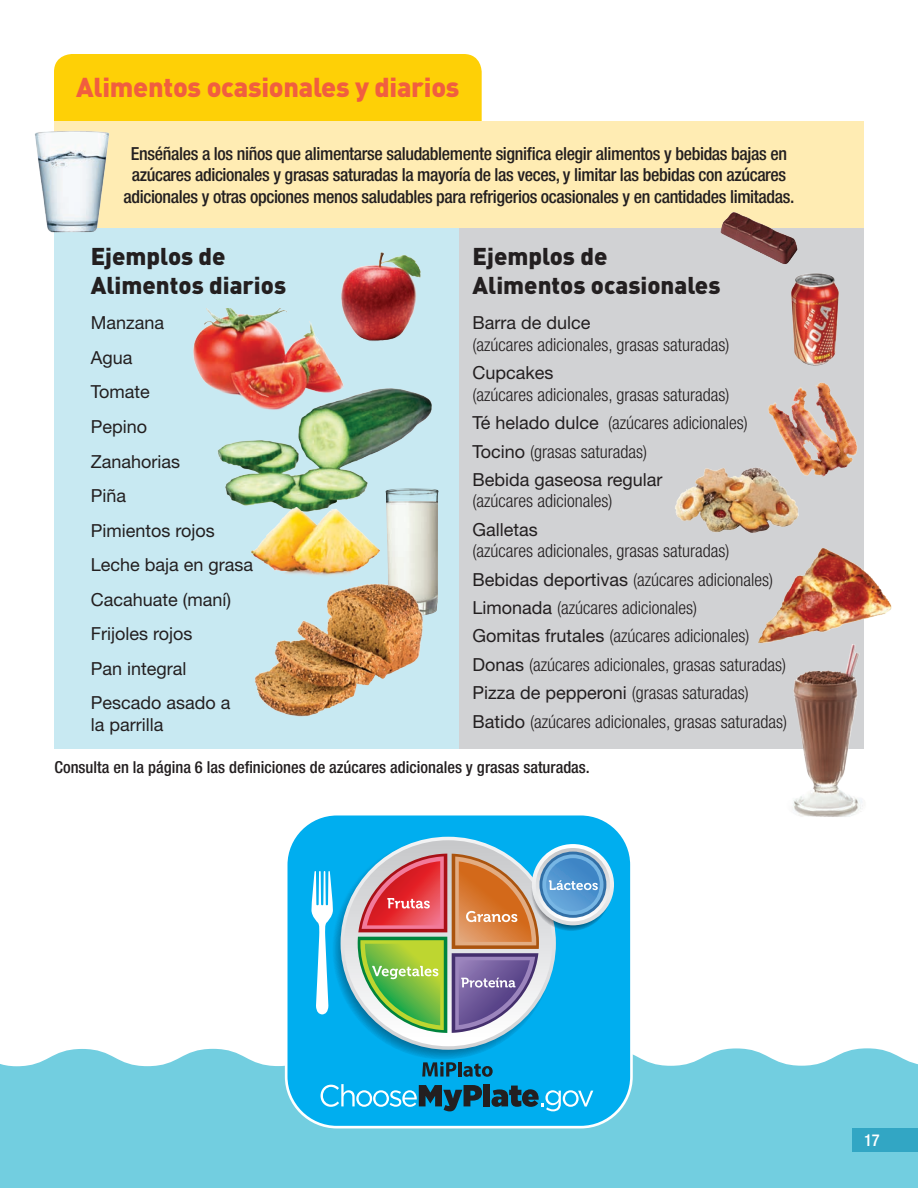
<style>
.page{position:relative;width:918px;height:1188px;background:#fff}
.page>*{position:absolute;margin:0;border:0;box-sizing:border-box;transform-origin:0 0}
.t1{font:900 27px "DIN";letter-spacing:-.01em;color:#f15e3f}
.t2{font:900 24px/28.8px "DIN";color:#231f20}
.t3{font:300 condensed 18px/21.6px "Helvetica Neue LT Std";color:#231f20}
.t4{font:500 condensed 18px/21.6px "Helvetica Neue LT Std";letter-spacing:-.02em;color:#231f20;text-align:center}
.t5{font:18px/21.6px "Helvetica Neue LT Std";color:#231f20}
.t6{font:500 condensed 16.5px "Helvetica Neue LT Std";color:#231f20}
.t7{font:500 condensed 16.5px "Helvetica Neue LT Std";color:#fff}
.s1{font-weight:400;font-stretch:normal}
</style>
<div class="page">
<div style="left:54px;top:54px;width:428px;height:213px;background:#fed006;border-radius:18px"></div>
<div style="left:54px;top:121px;width:810px;height:121px;background:#ffecb3"></div>
<div style="left:54px;top:228px;width:405px;height:520px;background:#c8e9f2"></div>
<div style="left:459px;top:228px;width:405px;height:520px;background:#d1d2d4"></div>
<div style="left:0;top:1048px;width:918px;height:140px;background:#72cee0"></div>
<svg style="left:285px;top:815px;width:348px;height:313px;background:#18b5ef"></svg>
<svg style="left:332px;top:838px;width:222px;height:221px"></svg>
<svg style="left:341px;top:837px;width:215px;height:213px;background:#27b0e4"></svg>
<svg style="left:311px;top:871px;width:22px;height:143px"></svg>
<svg style="left:532px;top:844px;width:82px;height:81px"></svg>
<svg style="left:536px;top:848px;width:74px;height:73px"></svg>
<div style="left:539px;top:852px;width:67px;height:66px;background:#3270a7;border-radius:50%"></div>
<svg style="left:542px;top:854px;width:62px;height:61px"></svg>
<svg style="left:422px;top:1062px;width:34px;height:15px"></svg>
<hr style="left:458px;top:1062px;width:3px;height:15px;background:#231f20">
<svg style="left:463px;top:1063px;width:30px;height:14px"></svg>
<svg style="left:344px;top:840px;width:254px;height:206px;background:#88a1a3"></svg>
<svg style="left:321px;top:1084px;width:161px;height:27px;background:#299ac5"></svg>
<div style="left:483px;top:1084px;width:7px;height:22px;background:#231f20"></div>
<svg style="left:492px;top:1086px;width:101px;height:25px;background:#2895be"></svg>
<img style="left:341px;top:252px;width:80px;height:89px">
<img style="left:193px;top:308px;width:156px;height:79px">
<img style="left:211px;top:372px;width:221px;height:133px">
<img style="left:243px;top:491px;width:143px;height:84px">
<img style="left:35px;top:131px;width:75px;height:102px">
<img style="left:675px;top:467px;width:124px;height:66px">
<img style="left:756px;top:382px;width:102px;height:112px">
<img style="left:791px;top:273px;width:48px;height:93px">
<img style="left:783px;top:644px;width:81px;height:173px">
<img style="left:758px;top:549px;width:134px;height:94px">
<img style="left:386px;top:503px;width:52px;height:108px">
<img style="left:254px;top:575px;width:182px;height:142px">
<img style="left:720px;top:212px;width:31px;height:36px">
<img style="left:385px;top:488px;width:54px;height:15px">
<div style="left:852px;top:1128px;width:66px;height:24px;background:#32a6c4"></div>
<h3 class="t1" style="left:76px;top:69px;width:385px">Alimentos ocasionales y diarios</h3>
<p class="t4" style="left:123px;top:142px;width:672px">Enséñales a los niños que alimentarse saludablemente significa elegir alimentos y bebidas bajas en azúcares adicionales y grasas saturadas la mayoría de las veces, y limitar las bebidas con azúcares adicionales y otras opciones menos saludables para refrigerios ocasionales y en cantidades limitadas.</p>
<h4 class="t2" style="left:91px;top:241px;width:197px">Ejemplos de<br>Alimentos diarios</h4>
<p class="t5" style="left:91px;top:312px;width:75px">Manzana</p>
<p class="t5" style="left:91px;top:346px;width:43px">Agua</p>
<p class="t5" style="left:91px;top:381px;width:61px">Tomate</p>
<p class="t5" style="left:91px;top:416px;width:58px">Pepino</p>
<p class="t5" style="left:91px;top:450px;width:91px">Zanahorias</p>
<p class="t5" style="left:91px;top:485px;width:37px">Piña</p>
<p class="t5" style="left:91px;top:519px;width:126px">Pimientos rojos</p>
<p class="t5" style="left:91px;top:554px;width:164px">Leche baja en grasa</p>
<p class="t5" style="left:91px;top:588px;width:142px">Cacahuate (maní)</p>
<p class="t5" style="left:91px;top:623px;width:103px">Frijoles rojos</p>
<p class="t5" style="left:91px;top:657px;width:97px">Pan integral</p>
<p class="t5" style="left:91px;top:692px;width:141px">Pescado asado a la parrilla</p>
<h4 class="t2" style="left:472px;top:241px;width:249px">Ejemplos de<br>Alimentos ocasionales</h4>
<p class="t3" style="left:472px;top:312px;width:258px"><span class="s1">Barra de dulce<br></span>(azúcares adicionales, grasas saturadas)</p>
<p class="t3" style="left:472px;top:362px;width:258px"><span class="s1">Cupcakes<br></span>(azúcares adicionales, grasas saturadas)</p>
<p class="t3" style="left:472px;top:412px;width:277px"><span class="s1">Té helado dulce</span> (azúcares adicionales)</p>
<p class="t3" style="left:472px;top:440px;width:176px"><span class="s1">Tocino</span> (grasas saturadas)</p>
<p class="t3" style="left:472px;top:469px;width:192px"><span class="s1">Bebida gaseosa regular </span>(azúcares adicionales)</p>
<p class="t3" style="left:472px;top:519px;width:258px"><span class="s1">Galletas<br></span>(azúcares adicionales, grasas saturadas)</p>
<p class="t3" style="left:472px;top:568px;width:302px"><span class="s1">Bebidas deportivas</span> (azúcares adicionales)</p>
<p class="t3" style="left:472px;top:597px;width:226px"><span class="s1">Limonada</span> (azúcares adicionales)</p>
<p class="t3" style="left:472px;top:625px;width:278px"><span class="s1">Gomitas frutales</span> (azúcares adicionales)</p>
<p class="t3" style="left:472px;top:654px;width:315px"><span class="s1">Donas</span> (azúcares adicionales, grasas saturadas)</p>
<p class="t3" style="left:472px;top:682px;width:278px"><span class="s1">Pizza de pepperoni</span> (grasas saturadas)</p>
<p class="t3" style="left:472px;top:710px;width:316px"><span class="s1">Batido</span> (azúcares adicionales, grasas saturadas)</p>
<p class="t6" style="left:54px;top:757px;width:537px">Consulta en la página 6 las definiciones de azúcares adicionales y grasas saturadas.</p>
<p class="t7" style="left:864px;top:1130px;width:17px">17</p>
</div>
